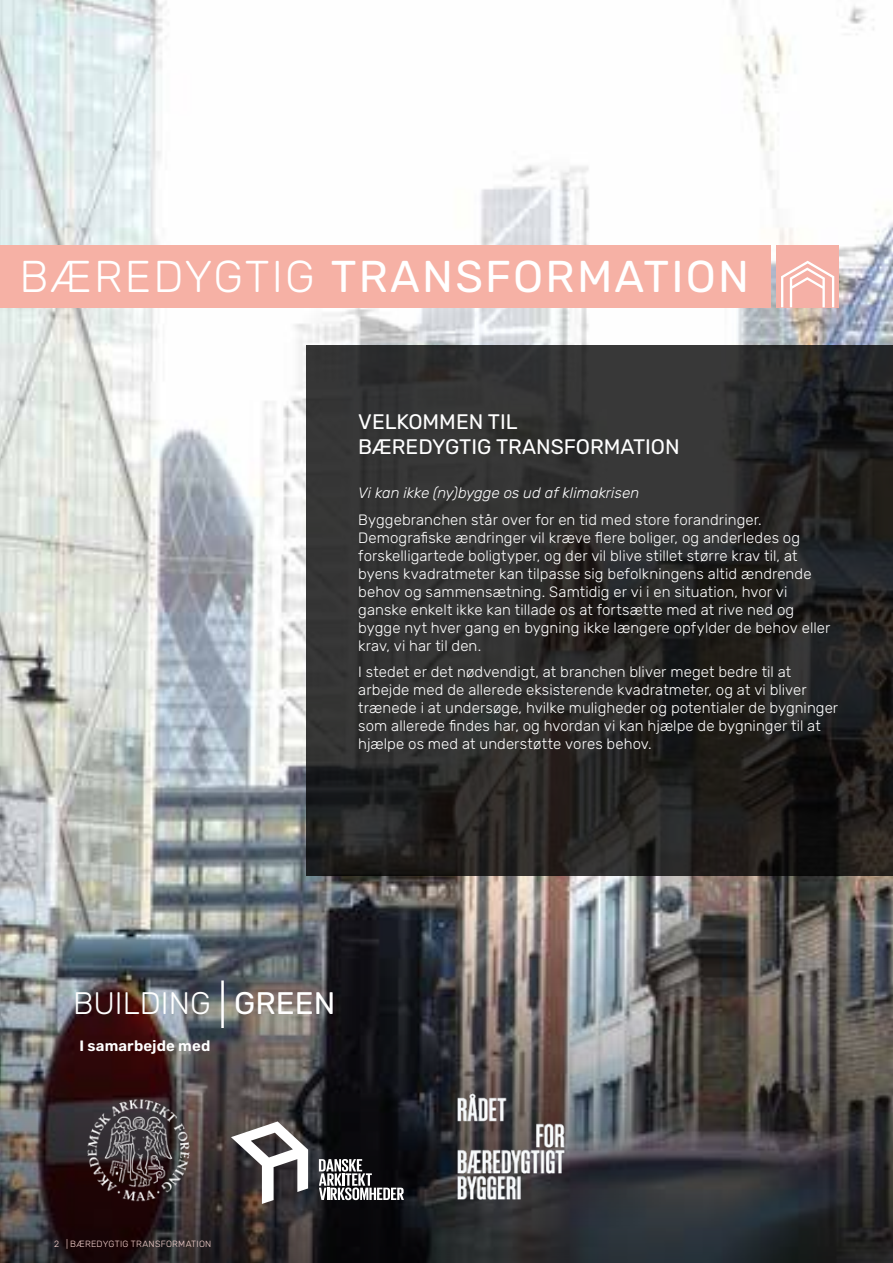
<style>
.page{position:relative;width:893px;height:1263px;background:#fff}
.page>*{position:absolute;margin:0;border:0;box-sizing:border-box;transform-origin:0 0}
.t1{font:44.55px "Rubik";letter-spacing:.05em;color:#fff}
.t2{font:300 31.2px "Rubik";color:#fff}
.t3{font:21px/25.2px "Rubik";color:#fff}
.t4{font:300 15px/18px "Rubik";letter-spacing:.005em;color:#fff}
.t5{font:italic 300 15px "Rubik";color:#fff}
.t6{font:600 15px "Rubik";letter-spacing:.01em;color:#fff}
.t7{font:300 9px "Rubik";letter-spacing:.025em;color:#f9d6d2}
.s1{font-weight:300}
.s2{font-family:"Open Sans";font-weight:400;font-size:61.95px}
.s3{font-weight:400}
</style>
<div class="page">
<img style="left:0;top:0;width:893px;height:850px">
<img style="left:0;top:850px;width:893px;height:413px">
<svg style="left:306px;top:345px;width:587px;height:531px;background:#2a2928"></svg>
<div style="left:0;top:245px;width:770px;height:62px;background:#f6b1a5"></div>
<div style="left:776px;top:245px;width:63px;height:62px;background:#f5b0a6"></div>
<svg style="left:781px;top:261px;width:53px;height:46px"></svg>
<img style="left:79px;top:1092px;width:118px;height:117px">
<svg style="left:319px;top:1159px;width:85px;height:41px"></svg>
<svg style="left:231px;top:1121px;width:77px;height:83px"></svg>
<img style="left:447px;top:1083px;width:128px;height:126px">
<h1 class="t1" style="left:20px;top:251px;width:731px"><span class="s1">BÆREDYGTIG</span> TRANSFORMATION</h1>
<h3 class="t3" style="left:358px;top:409px;width:323px">VELKOMMEN TIL<br>BÆREDYGTIG TRANSFORMATION</h3>
<p class="t5" style="left:358px;top:485px;width:282px">Vi kan ikke (ny)bygge os ud af klimakrisen</p>
<p class="t4" style="left:358px;top:511px;width:474px">Byggebranchen står over for en tid med store forandringer.<br>Demografiske ændringer vil kræve flere boliger, og anderledes og forskelligartede boligtyper, og der vil blive stillet større krav til, at byens kvadratmeter kan tilpasse sig befolkningens altid ændrende behov og sammensætning. Samtidig er vi i en situation, hvor vi ganske enkelt ikke kan tillade os at fortsætte med at rive ned og bygge nyt hver gang en bygning ikke længere opfylder de behov eller krav, vi har til den.</p>
<p class="t4" style="left:358px;top:663px;width:481px">I stedet er det nødvendigt, at branchen bliver meget bedre til at arbejde med de allerede eksisterende kvadratmeter, og at vi bliver trænede i at undersøge, hvilke muligheder og potentialer de bygninger som allerede findes har, og hvordan vi kan hjælpe de bygninger til at hjælpe os med at understøtte vores behov.</p>
<h2 class="t2" style="left:73px;top:986px;width:264px">BUILDING <span class="s2">l</span> <span class="s3">GREEN</span></h2>
<p class="t6" style="left:79px;top:1037px;width:132px">I samarbejde med</p>
<p class="t7" style="left:54px;top:1238px;width:159px">2 | BÆREDYGTIG TRANSFORMATION</p>
</div>
